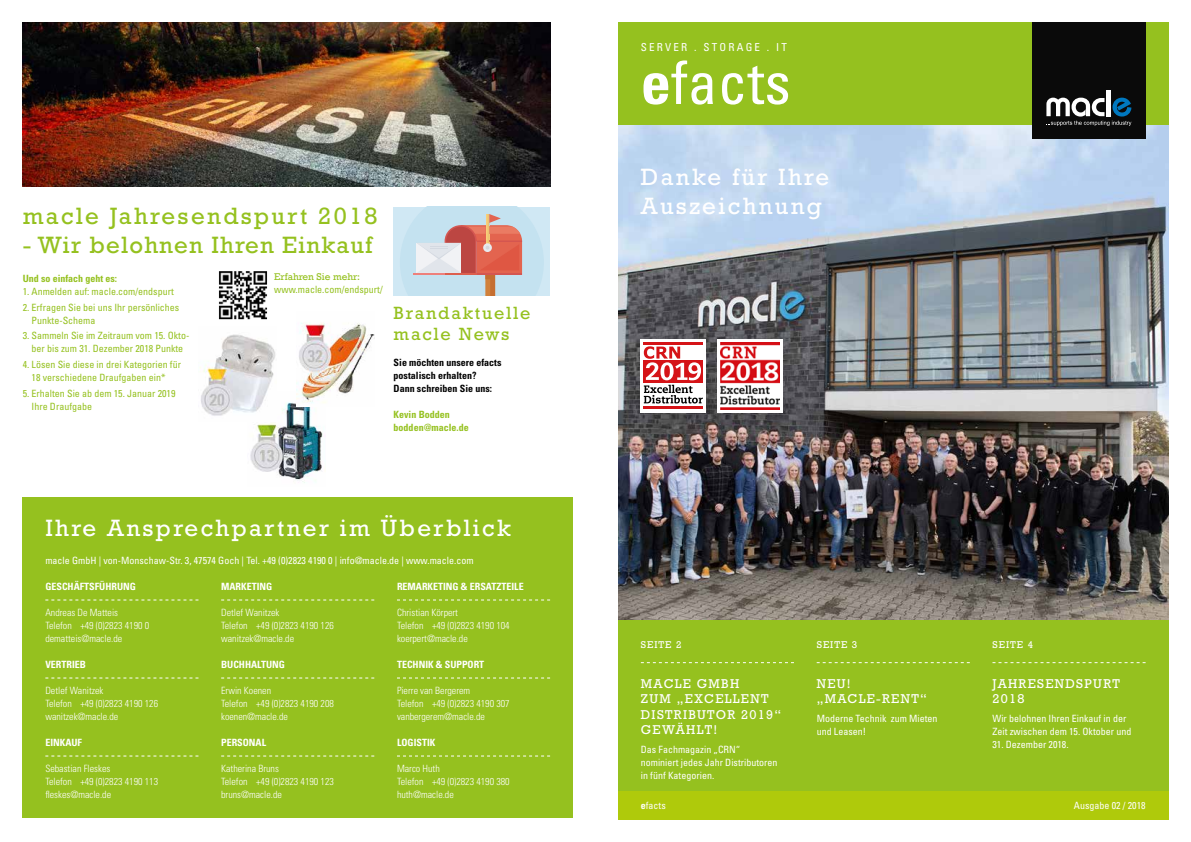
<style>
.page{position:relative;width:1191px;height:842px;background:#fff}
.page>*{position:absolute;margin:0;border:0;box-sizing:border-box;transform-origin:0 0}
.t1{font:condensed 60px "Univers LT Std";color:#fff}
.t2{font:24px/28.8px "Rockwell Std";letter-spacing:.1em;color:#fff}
.t3{font:24px "Rockwell Std";letter-spacing:.05em;color:#95c11f}
.t4{font:24px "Rockwell Std";letter-spacing:.1em;color:#95c11f}
.t5{font:18px/21.6px "Rockwell Std";letter-spacing:.1em;color:#95c11f}
.t6{font:13px/15.6px "Rockwell Std";letter-spacing:.1em;color:#fff}
.t7{font:condensed 11px "Univers LT Std";letter-spacing:.2em;color:#fff}
.t8{font:300 condensed 10px/13px "Univers LT Std";color:#fff}
.t9{font:condensed 10px/13px "Univers LT Std";color:#fff}
.t10{font:condensed 10px/13px "Univers LT Std";color:#95c11f}
.t11{font:700 condensed 10px "Univers LT Std";color:#fff}
.t12{font:700 condensed 10px/13px "Univers LT Std";color:#000}
.t13{font:700 condensed 10px/13px "Univers LT Std";color:#95c11f}
.t14{font:10px "Rockwell Std";letter-spacing:.1em;color:#fff}
.t15{font:10px "Rockwell";color:#95c11f}
.s1{font-weight:700}
</style>
<div class="page">
<img style="left:250px;top:393px;width:73px;height:90px">
<img style="left:618px;top:125px;width:550px;height:496px">
<div style="left:618px;top:23px;width:550px;height:102px;background:#95c11f"></div>
<div style="left:1032px;top:23px;width:113px;height:116px;background:#0a0a0a"></div>
<hr style="left:1106px;top:90px;width:4px;height:26px;background:#fff">
<svg style="left:1046px;top:98px;width:85px;height:28px"></svg>
<div style="left:618px;top:621px;width:550px;height:170px;background:#95c11f"></div>
<div style="left:618px;top:791px;width:550px;height:28px;background:#afca0b"></div>
<div style="left:23px;top:497px;width:550px;height:320px;background:#95c11f"></div>
<svg style="left:45px;top:600px;width:153px;height:1px"></svg>
<svg style="left:45px;top:678px;width:153px;height:1px"></svg>
<svg style="left:45px;top:756px;width:153px;height:1px"></svg>
<svg style="left:221px;top:600px;width:153px;height:1px"></svg>
<svg style="left:221px;top:678px;width:153px;height:1px"></svg>
<svg style="left:221px;top:756px;width:153px;height:1px"></svg>
<svg style="left:397px;top:600px;width:153px;height:1px"></svg>
<svg style="left:397px;top:678px;width:153px;height:1px"></svg>
<svg style="left:397px;top:756px;width:153px;height:1px"></svg>
<img style="left:23px;top:23px;width:527px;height:164px">
<div style="left:394px;top:207px;width:156px;height:88px;background:#d0e8f4"></div>
<svg style="left:400px;top:207px;width:144px;height:88px"></svg>
<div style="left:641px;top:339px;width:65px;height:73px;background:#fff"></div>
<hr style="left:644px;top:342px;width:59px;height:3px;background:#d51317">
<hr style="left:644px;top:406px;width:59px;height:3px;background:#d51317">
<svg style="left:644px;top:346px;width:59px;height:57px"></svg>
<svg style="left:717px;top:339px;width:65px;height:73px"></svg>
<img style="left:720px;top:342px;width:59px;height:67px">
<svg style="left:641px;top:662px;width:153px;height:1px"></svg>
<svg style="left:816px;top:662px;width:153px;height:1px"></svg>
<svg style="left:992px;top:662px;width:153px;height:1px"></svg>
<img style="left:200px;top:334px;width:76px;height:87px">
<img style="left:297px;top:323px;width:77px;height:84px">
<img style="left:218px;top:271px;width:50px;height:49px">
<h2 class="t4" style="left:23px;top:202px;width:356px">macle Jahresendspurt 2018</h2>
<h2 class="t3" style="left:23px;top:231px;width:351px">- Wir belohnen Ihren Einkauf</h2>
<p class="t13" style="left:23px;top:272px;width:96px">Und so einfach geht es:</p>
<p class="t10" style="left:23px;top:284px;width:153px">1. Anmelden auf: macle.com/endspurt</p>
<p class="t10" style="left:32px;top:300px;width:149px;text-indent:-9px">2. Erfragen Sie bei uns Ihr persönliches<br>Punkte-Schema</p>
<p class="t10" style="left:23px;top:329px;width:168px;text-align:center">3. Sammeln Sie im Zeitraum vom 15. Okto&shy;ber bis zum 31. Dezember 2018 Punkte</p>
<p class="t10" style="left:32px;top:358px;width:151px;text-indent:-9px">4. Lösen Sie diese in drei Kategorien für<br>18 verschiedene Draufgaben ein*</p>
<p class="t10" style="left:32px;top:387px;width:145px;text-indent:-9px">5. Erhalten Sie ab dem 15. Januar 2019<br>Ihre Draufgabe</p>
<p class="t15" style="left:274px;top:271px;width:87px">Erfahren Sie mehr:</p>
<p class="t10" style="left:274px;top:282px;width:110px">www.macle.com/endspurt/</p>
<h3 class="t5" style="left:394px;top:302px;width:138px">Brandaktuelle macle News</h3>
<p class="t12" style="left:394px;top:356px;width:109px">Sie möchten unsere efacts postalisch erhalten?<br>Dann schreiben Sie uns:</p>
<p class="t13" style="left:394px;top:408px;width:77px">Kevin Bodden bodden@macle.de</p>
<h2 class="t2" style="left:45px;top:513px;width:467px">Ihre Ansprechpartner im Überblick</h2>
<p class="t9" style="left:45px;top:554px;width:430px">macle GmbH | von-Monschaw-Str. 3, 47574 Goch | Tel. +49 (0)2823 4190 0 | info@macle.de | www.macle.com</p>
<p class="t11" style="left:45px;top:580px;width:92px">GESCHÄFTSFÜHRUNG</p>
<p class="t8" style="left:45px;top:606px;width:105px">Andreas De Matteis<br>Telefon +49 (0)2823 4190 0 dematteis@macle.de</p>
<p class="t11" style="left:45px;top:658px;width:42px">VERTRIEB</p>
<p class="t8" style="left:45px;top:684px;width:114px">Detlef Wanitzek<br>Telefon +49 (0)2823 4190 126 wanitzek@macle.de</p>
<p class="t11" style="left:45px;top:736px;width:38px">EINKAUF</p>
<p class="t8" style="left:45px;top:762px;width:114px">Sebastian Fleskes<br>Telefon +49 (0)2823 4190 113 fleskes@macle.de</p>
<p class="t11" style="left:221px;top:580px;width:53px">MARKETING</p>
<p class="t8" style="left:221px;top:606px;width:114px">Detlef Wanitzek<br>Telefon +49 (0)2823 4190 126 wanitzek@macle.de</p>
<p class="t11" style="left:221px;top:658px;width:65px">BUCHHALTUNG</p>
<p class="t8" style="left:221px;top:684px;width:114px">Erwin Koenen<br>Telefon +49 (0)2823 4190 208 koenen@macle.de</p>
<p class="t11" style="left:221px;top:736px;width:47px">PERSONAL</p>
<p class="t8" style="left:221px;top:762px;width:114px">Katherina Bruns<br>Telefon +49 (0)2823 4190 123 bruns@macle.de</p>
<p class="t11" style="left:397px;top:580px;width:128px">REMARKETING &amp; ERSATZTEILE</p>
<p class="t8" style="left:397px;top:606px;width:114px">Christian Körpert<br>Telefon +49 (0)2823 4190 104 koerpert@macle.de</p>
<p class="t11" style="left:397px;top:658px;width:89px">TECHNIK &amp; SUPPORT</p>
<p class="t8" style="left:397px;top:684px;width:114px">Pierre van Bergerem<br>Telefon +49 (0)2823 4190 307 vanbergerem@macle.de</p>
<p class="t11" style="left:397px;top:736px;width:40px">LOGISTIK</p>
<p class="t8" style="left:397px;top:762px;width:114px">Marco Huth<br>Telefon +49 (0)2823 4190 380 huth@macle.de</p>
<p class="t7" style="left:641px;top:41px;width:148px">SERVER . STORAGE . IT</p>
<h1 class="t1" style="left:641px;top:45px;width:151px"><span class="s1">e</span>facts</h1>
<h2 class="t2" style="left:641px;top:163px;width:190px">Danke für Ihre<br>Auszeichnung</h2>
<p class="t14" style="left:641px;top:639px;width:42px">SEITE 2</p>
<h3 class="t6" style="left:641px;top:675px;width:142px">MACLE GMBH<br>ZUM „EXCELLENT<br>DISTRIBUTOR 2019“<br>GEWÄHLT!</h3>
<p class="t9" style="left:641px;top:743px;width:138px">Das Fachmagazin „CRN“ nominiert jedes Jahr Distributoren in fünf Kategorien.</p>
<p class="t14" style="left:816px;top:639px;width:42px">SEITE 3</p>
<h3 class="t6" style="left:816px;top:675px;width:112px">NEU! „MACLE-RENT“</h3>
<p class="t9" style="left:816px;top:711px;width:122px">Moderne Technik zum Mieten und Leasen!</p>
<p class="t14" style="left:992px;top:639px;width:42px">SEITE 4</p>
<h3 class="t6" style="left:992px;top:675px;width:129px">JAHRESENDSPURT<br>2018</h3>
<p class="t9" style="left:992px;top:711px;width:140px">Wir belohnen Ihren Einkauf in der<br>Zeit zwischen dem 15. Oktober und</p>
<p class="t9" style="left:992px;top:737px;width:78px">31. Dezember 2018.</p>
<p class="t9" style="left:641px;top:798px;width:26px"><span class="s1">e</span>facts</p>
<p class="t9" style="left:1074px;top:798px;width:73px">Ausgabe 02 / 2018</p>
</div>
